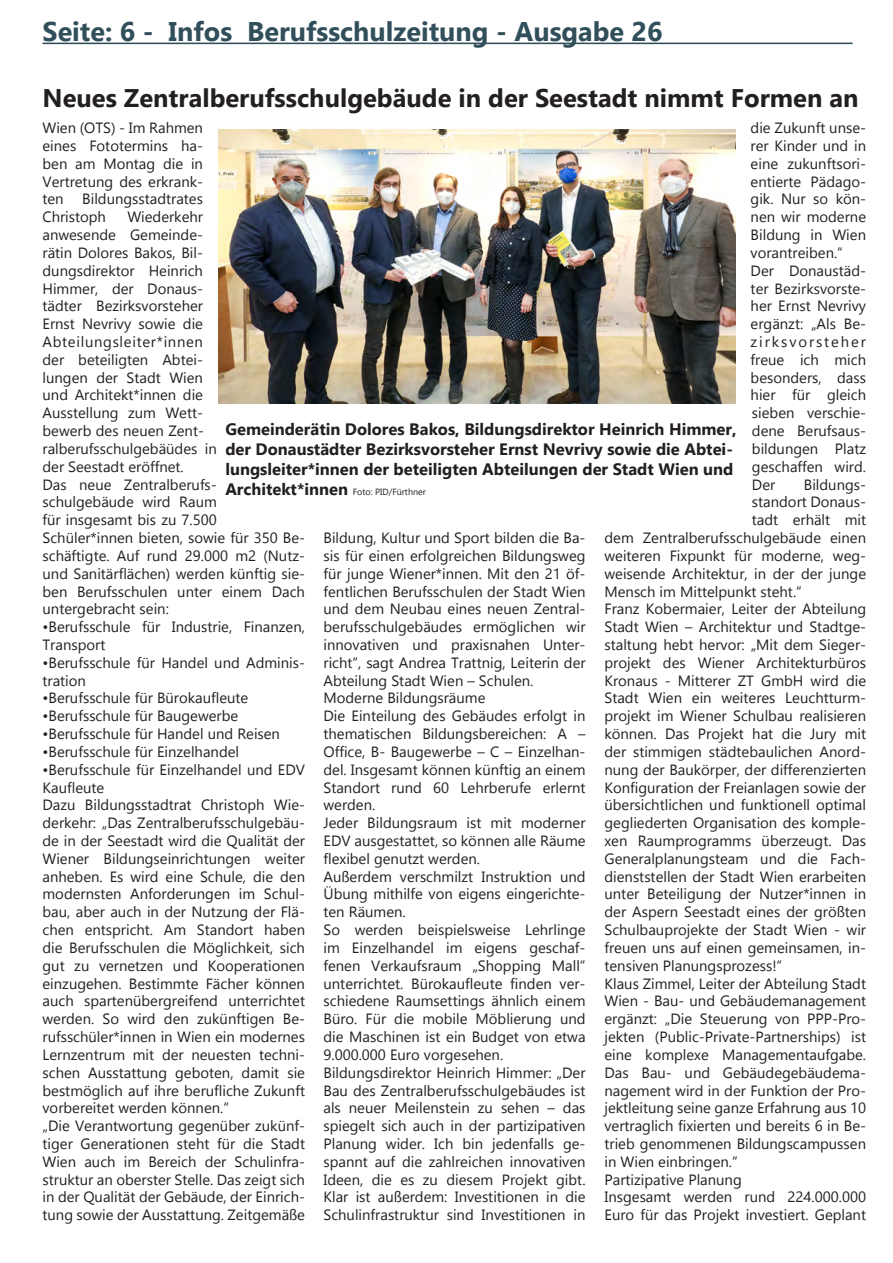
<style>
.page{position:relative;width:893px;height:1263px;background:#fff}
.page>*{position:absolute;margin:0;border:0;box-sizing:border-box;transform-origin:0 0}
.t1{font:700 27px "Gadugi";color:#314f5a}
.t2{font:700 25.5px "Gadugi";color:#231f20}
.t3{font:700 16.5px/19.8px "Gadugi";color:#231f20}
.t4{font:14.85px/17.9px "Gadugi";color:#231f20}
.t5{font:9px "Gadugi";color:#231f20}
.s1{font-weight:700;font-size:16.5px}
</style>
<div class="page">
<hr style="left:43px;top:43px;width:810px;height:1px;background:#314f5a">
<img style="left:219px;top:130px;width:517px;height:274px">
<h1 class="t1" style="left:43px;top:15px;width:622px">Seite: 6 - Infos Berufsschulzeitung - Ausgabe 26</h1>
<h2 class="t2" style="left:43px;top:82px;width:818px">Neues Zentralberufsschulgebäude in der Seestadt nimmt Formen an</h2>
<p class="t4" style="left:43px;top:119px;width:162px;text-align:justify">Wien (OTS) - Im Rahmen eines Fototermins ha&shy;ben am Montag die in Vertretung des erkrank&shy;ten Bildungsstadtrates Christoph</p>
<p class="t4" style="left:751px;top:119px;width:117px">die Zukunft unse&shy;rer Kinder und in eine zukunftsori&shy;entierte Pädago&shy;gik. Nur so kön&shy;nen wir moderne<br>Bildung in Wien vorantreiben.“<br>Der Donaustäd&shy;ter Bezirksvorste&shy;her Ernst Nevrivy ergänzt: „Als Be&shy;zirksvorsteher freue ich mich besonders, dass hier für gleich sieben verschie&shy;dene Berufsaus&shy;bildungen Platz geschaffen wird.<br>Der</p>
<p class="t4" style="left:43px;top:208px;width:264px;text-indent:85px">Wiederkehr<br>anwesende Gemeinde-<br>rätin Dolores Bakos, Bil-<br>dungsdirektor Heinrich<br>Himmer, der Donaus-<br>tädter Bezirksvorsteher<br>Ernst Nevrivy sowie die<br>Abteilungsleiter*innen<br>der beteiligten Abtei-<br>lungen der Stadt Wien<br>und Architekt*innen die<br>Ausstellung zum Wett-<br>bewerb des neuen Zent&shy;ralberufsschulgebäüdes in<br>der Seestadt eröffnet.<br>Das neue Zentralberufs&shy;schulgebäude wird Raum<br>für insgesamt bis zu 7.500<br>Schüler*innen bieten, sowie für 350 Be&shy;schäftigte. Auf rund 29.000 m2 (Nutz&shy;und Sanitärflächen) werden künftig sie&shy;ben Berufsschulen unter einem Dach untergebracht sein:</p>
<p class="t4" style="left:43px;top:618px;width:264px">•Berufsschule für Industrie, Finanzen,<br>Transport</p>
<p class="t4" style="left:43px;top:653px;width:264px">•Berufsschule für Handel und Adminis&shy;tration</p>
<p class="t4" style="left:43px;top:689px;width:207px">•Berufsschule für Bürokaufleute</p>
<p class="t4" style="left:43px;top:707px;width:197px">•Berufsschule für Baugewerbe</p>
<p class="t4" style="left:43px;top:725px;width:239px">•Berufsschule für Handel und Reisen</p>
<p class="t4" style="left:43px;top:743px;width:198px">•Berufsschule für Einzelhandel</p>
<p class="t4" style="left:43px;top:760px;width:264px">•Berufsschule für Einzelhandel und EDV Kaufleute<br>Dazu Bildungsstadtrat Christoph Wie&shy;derkehr: „Das Zentralberufsschulgebäu&shy;de in der Seestadt wird die Qualität der Wiener Bildungseinrichtungen weiter anheben. Es wird eine Schule, die den modernsten Anforderungen im Schul&shy;bau, aber auch in der Nutzung der Flä&shy;chen entspricht. Am Standort haben die Berufsschulen die Möglichkeit, sich gut zu vernetzen und Kooperationen einzugehen. Bestimmte Fächer können auch spartenübergreifend unterrichtet werden. So wird den zukünftigen Be&shy;rufsschüler*innen in Wien ein modernes Lernzentrum mit der neuesten techni&shy;schen Ausstattung geboten, damit sie bestmöglich auf ihre berufliche Zukunft vorbereitet werden können.“<br>„Die Verantwortung gegenüber zukünf&shy;tiger Generationen steht für die Stadt Wien auch im Bereich der Schulinfra&shy;struktur an oberster Stelle. Das zeigt sich in der Qualität der Gebäude, der Einrich&shy;tung sowie der Ausstattung. Zeitgemäße</p>
<p class="t3" style="left:225px;top:419px;width:513px">Gemeinderätin Dolores Bakos, Bildungsdirektor Heinrich Himmer, der Donaustädter Bezirksvorsteher Ernst Nevrivy sowie die Abtei&shy;lungsleiter*innen der beteiligten Abteilungen der Stadt Wien und</p>
<p class="t5" style="left:225px;top:486px;width:202px"><span class="s1">Architekt*innen</span> Foto: PID/Fürthner</p>
<p class="t4" style="left:804px;top:475px;width:64px">Bildungs-</p>
<p class="t4" style="left:752px;top:493px;width:116px">standort Donaus-</p>
<p class="t4" style="left:752px;top:511px;width:116px">tadt erhält mit</p>
<p class="t4" style="left:604px;top:529px;width:263px">dem Zentralberufsschulgebäude einen</p>
<p class="t4" style="left:604px;top:547px;width:263px">weiteren Fixpunkt für moderne, weg-</p>
<p class="t4" style="left:604px;top:564px;width:263px">weisende Architektur, in der der junge</p>
<p class="t4" style="left:604px;top:582px;width:199px">Mensch im Mittelpunkt steht.“</p>
<p class="t4" style="left:604px;top:600px;width:263px">Franz Kobermaier, Leiter der Abteilung</p>
<p class="t4" style="left:604px;top:618px;width:263px">Stadt Wien – Architektur und Stadtge-</p>
<p class="t4" style="left:604px;top:636px;width:263px">staltung hebt hervor: „Mit dem Sieger-</p>
<p class="t4" style="left:604px;top:653px;width:263px">projekt des Wiener Architekturbüros</p>
<p class="t4" style="left:604px;top:671px;width:263px">Kronaus - Mitterer ZT GmbH wird die</p>
<p class="t4" style="left:604px;top:689px;width:263px">Stadt Wien ein weiteres Leuchtturm-</p>
<p class="t4" style="left:604px;top:707px;width:263px">projekt im Wiener Schulbau realisieren</p>
<p class="t4" style="left:604px;top:725px;width:263px">können. Das Projekt hat die Jury mit</p>
<p class="t4" style="left:604px;top:743px;width:263px">der stimmigen städtebaulichen Anord-</p>
<p class="t4" style="left:604px;top:760px;width:263px">nung der Baukörper, der differenzierten</p>
<p class="t4" style="left:604px;top:778px;width:263px">Konfiguration der Freianlagen sowie der</p>
<p class="t4" style="left:604px;top:796px;width:263px">übersichtlichen und funktionell optimal</p>
<p class="t4" style="left:604px;top:814px;width:263px">gegliederten Organisation des komple-</p>
<p class="t4" style="left:604px;top:832px;width:263px">xen Raumprogramms überzeugt. Das</p>
<p class="t4" style="left:604px;top:849px;width:263px">Generalplanungsteam und die Fach-</p>
<p class="t4" style="left:604px;top:867px;width:263px">dienststellen der Stadt Wien erarbeiten</p>
<p class="t4" style="left:604px;top:885px;width:263px">unter Beteiligung der Nutzer*innen in</p>
<p class="t4" style="left:604px;top:903px;width:263px">der Aspern Seestadt eines der größten</p>
<p class="t4" style="left:604px;top:921px;width:263px">Schulbauprojekte der Stadt Wien - wir</p>
<p class="t4" style="left:604px;top:939px;width:263px">freuen uns auf einen gemeinsamen, in-</p>
<p class="t4" style="left:604px;top:956px;width:179px">tensiven Planungsprozess!“</p>
<p class="t4" style="left:604px;top:974px;width:263px">Klaus Zimmel, Leiter der Abteilung Stadt</p>
<p class="t4" style="left:604px;top:992px;width:263px">Wien - Bau- und Gebäudemanagement</p>
<p class="t4" style="left:604px;top:1010px;width:263px">ergänzt: „Die Steuerung von PPP-Pro-</p>
<p class="t4" style="left:604px;top:1028px;width:263px">jekten (Public-Private-Partnerships) ist</p>
<p class="t4" style="left:604px;top:1045px;width:263px">eine komplexe Managementaufgabe.</p>
<p class="t4" style="left:604px;top:1063px;width:263px">Das Bau- und Gebäudegebäudema-</p>
<p class="t4" style="left:604px;top:1081px;width:263px">nagement wird in der Funktion der Pro-</p>
<p class="t4" style="left:604px;top:1099px;width:263px">jektleitung seine ganze Erfahrung aus 10</p>
<p class="t4" style="left:604px;top:1117px;width:263px">vertraglich fixierten und bereits 6 in Be-</p>
<p class="t4" style="left:604px;top:1135px;width:263px">trieb genommenen Bildungscampussen</p>
<p class="t4" style="left:604px;top:1152px;width:135px">in Wien einbringen.“</p>
<p class="t4" style="left:604px;top:1170px;width:139px">Partizipative Planung</p>
<p class="t4" style="left:604px;top:1188px;width:263px">Insgesamt werden rund 224.000.000</p>
<p class="t4" style="left:604px;top:1206px;width:263px">Euro für das Projekt investiert. Geplant</p>
<p class="t4" style="left:323px;top:529px;width:264px">Bildung, Kultur und Sport bilden die Ba&shy;sis für einen erfolgreichen Bildungsweg für junge Wiener*innen. Mit den 21 öf&shy;fentlichen Berufsschulen der Stadt Wien und dem Neubau eines neuen Zentral&shy;berufsschulgebäudes ermöglichen wir innovativen und praxisnahen Unter&shy;richt“, sagt Andrea Trattnig, Leiterin der Abteilung Stadt Wien – Schulen.<br>Moderne Bildungsräume<br>Die Einteilung des Gebäudes erfolgt in thematischen Bildungsbereichen: A – Office, B- Baugewerbe – C – Einzelhan&shy;del. Insgesamt können künftig an einem Standort rund 60 Lehrberufe erlernt werden.<br>Jeder Bildungsraum ist mit moderner EDV ausgestattet, so können alle Räume flexibel genutzt werden.<br>Außerdem verschmilzt Instruktion und Übung mithilfe von eigens eingerichte&shy;ten Räumen.<br>So werden beispielsweise Lehrlinge im Einzelhandel im eigens geschaf&shy;fenen Verkaufsraum „Shopping Mall“ unterrichtet. Bürokaufleute finden ver&shy;schiedene Raumsettings ähnlich einem Büro. Für die mobile Möblierung und die Maschinen ist ein Budget von etwa 9.000.000 Euro vorgesehen.<br>Bildungsdirektor Heinrich Himmer: „Der Bau des Zentralberufsschulgebäudes ist als neuer Meilenstein zu sehen – das spiegelt sich auch in der partizipativen Planung wider. Ich bin jedenfalls ge&shy;spannt auf die zahlreichen innovativen Ideen, die es zu diesem Projekt gibt.<br>Klar ist außerdem: Investitionen in die Schulinfrastruktur sind Investitionen in</p>
</div>
